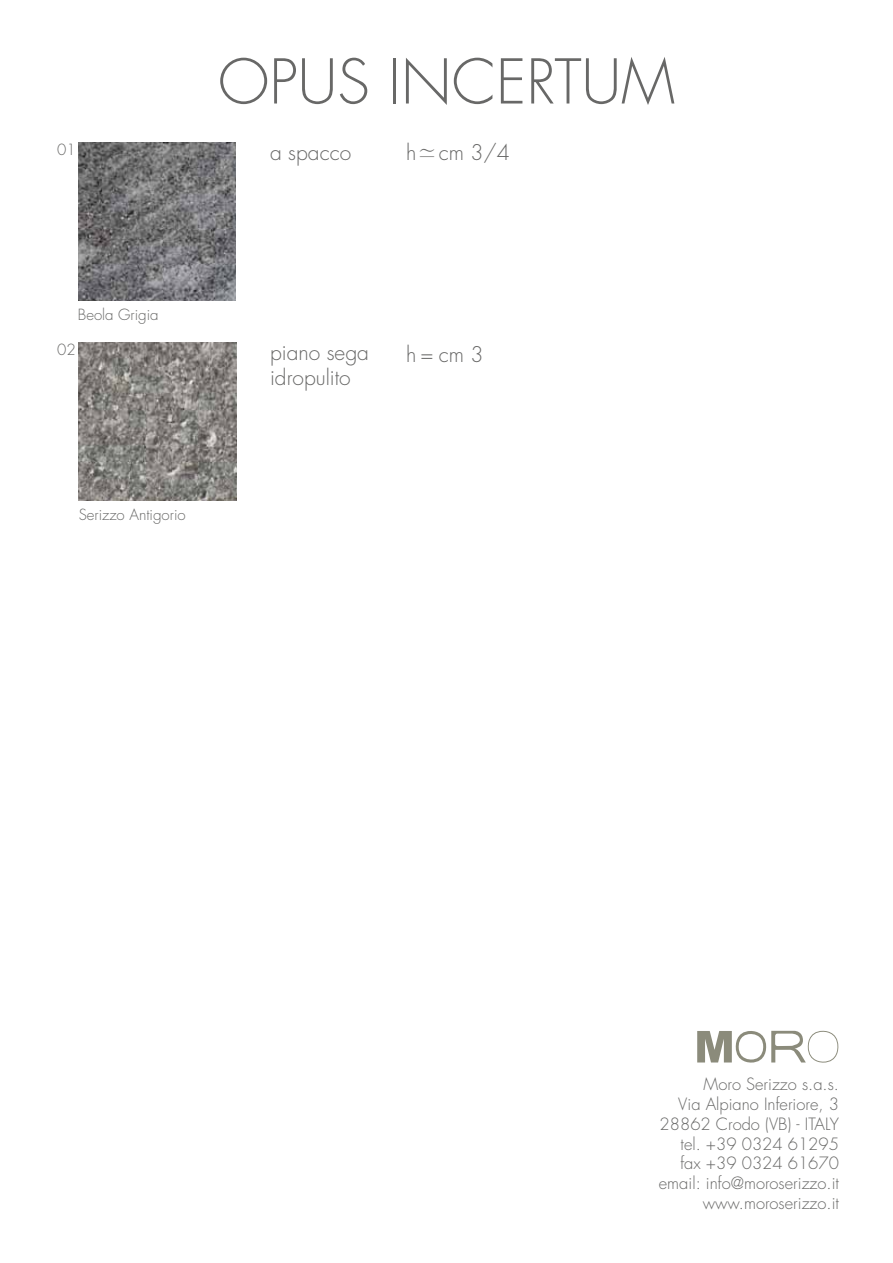
<style>
.page{position:relative;width:893px;height:1263px;background:#fff}
.page>*{position:absolute;margin:0;border:0;box-sizing:border-box;transform-origin:0 0}
.t1{font:300 60px "Futura Std";color:#686867}
.t2{font:300 21px/25.2px "Futura Std";color:#686867}
.t3{font:300 16.5px/19.8px "Futura Std";color:#686867;text-align:right}
.t4{font:300 15px "Futura Std";color:#686867}
.s1{font-family:"Apple Gothic";font-weight:400}
</style>
<div class="page">
<svg style="left:697px;top:1030px;width:142px;height:32px"></svg>
<img style="left:78px;top:143px;width:158px;height:157px">
<img style="left:79px;top:343px;width:157px;height:157px">
<p class="t4" style="left:57px;top:141px;width:20px">01</p>
<h1 class="t1" style="left:218px;top:45px;width:458px">OPUS INCERTUM</h1>
<p class="t2" style="left:270px;top:141px;width:83px">a spacco</p>
<p class="t2" style="left:406px;top:141px;width:105px">h<span class="s1">≃</span> cm 3/4</p>
<p class="t4" style="left:78px;top:305px;width:82px">Beola Grigia</p>
<p class="t4" style="left:57px;top:341px;width:20px">02</p>
<p class="t4" style="left:79px;top:505px;width:108px">Serizzo Antigorio</p>
<p class="t2" style="left:270px;top:341px;width:100px">piano sega idropulito</p>
<p class="t2" style="left:406px;top:342px;width:79px">h= cm 3</p>
<p class="t3" style="left:659px;top:1075px;width:182px">Moro Serizzo s.a.s.<br>Via Alpiano Inferiore, 3<br>28862 Crodo (VB) - ITALY tel. +39 0324 61295 fax +39 0324 61670 email: info@moroserizzo.it www.moroserizzo.it</p>
</div>
